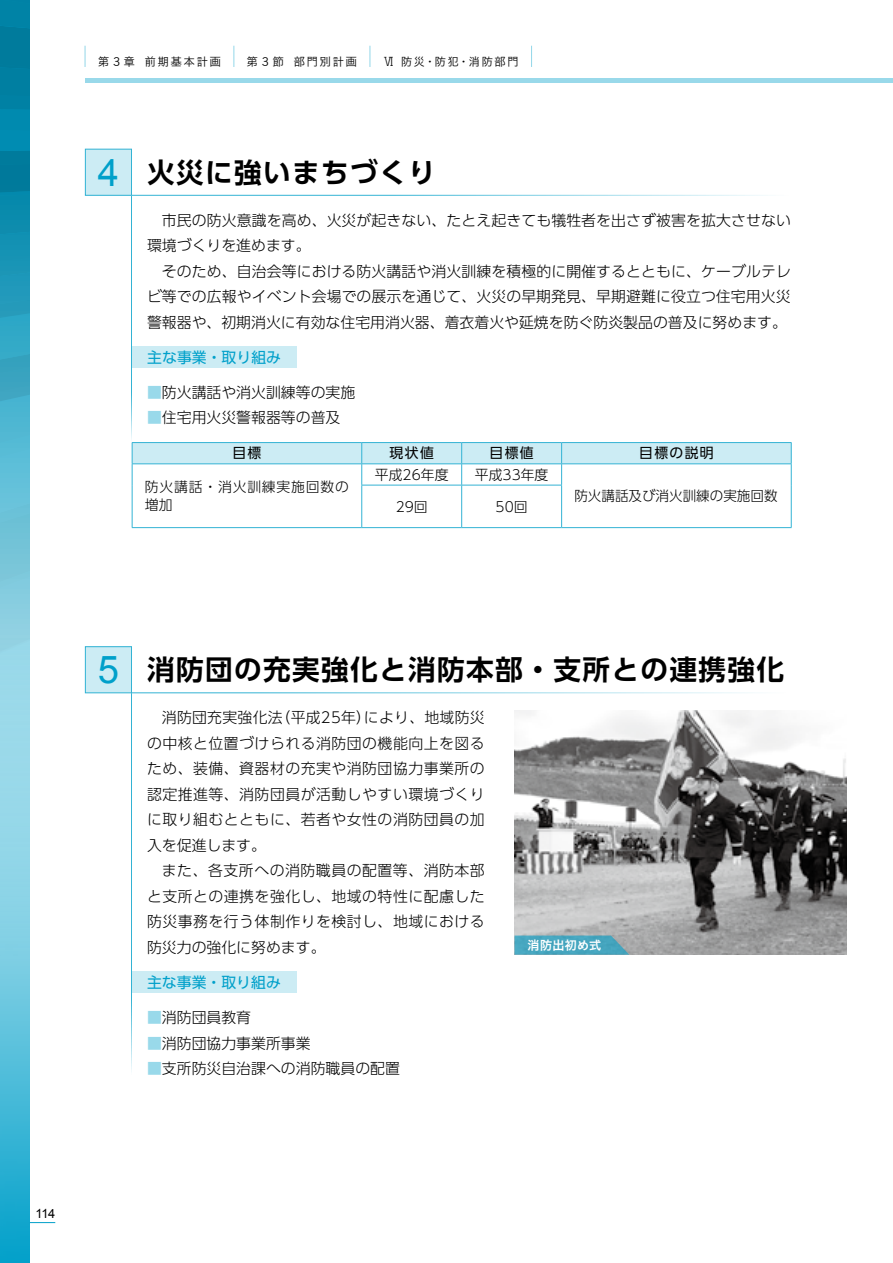
<style>
.page{position:relative;width:893px;height:1263px;background:#fff}
.page>*{position:absolute;margin:0;border:0;box-sizing:border-box;transform-origin:0 0}
.t1{font:38.25px "Arial";color:#00a0ca}
.t2{font:700 27.6px "UD Shin Go Pro De";letter-spacing:.05em;color:#000}
.t3{font:300 14.85px/25.5px "UD Shin Go Pro";letter-spacing:.005em;color:#000;text-align:justify}
.t4{font:300 14.85px/25.5px "UD Shin Go Pro";letter-spacing:.035em;color:#000}
.t5{font:14.85px "UD Shin Go Pro";color:#00a0ca}
.t6{font:300 13.8px "UD Shin Go Pro";color:#000}
.t7{font:300 13.8px/18.1px "UD Shin Go Pro";letter-spacing:.06em;color:#000}
.t8{font:13.8px "UD Shin Go Pro";letter-spacing:.1em;color:#000}
.t9{font:12.75px "Koburina Go Std W6";letter-spacing:-.035em;color:#fff}
.t10{font:12.75px "Arial";color:#000}
.t11{font:11.7px "Koburina Go Std W3";letter-spacing:.105em;color:#000}
.t12{font:300 11.7px "UD Shin Go Pro";color:#000}
.s1{color:#99d9ea}
</style>
<div class="page">
<svg style="left:0;top:0;width:30px;height:631px"></svg>
<svg style="left:0;top:638px;width:30px;height:483px"></svg>
<hr style="left:85px;top:79px;width:808px;height:4px;background:#99d9ea">
<svg style="left:0;top:1121px;width:55px;height:142px"></svg>
<svg style="left:85px;top:46px;width:1px;height:21px"></svg>
<svg style="left:233px;top:46px;width:1px;height:21px"></svg>
<svg style="left:369px;top:46px;width:1px;height:21px"></svg>
<svg style="left:531px;top:46px;width:1px;height:21px"></svg>
<div style="left:132px;top:347px;width:165px;height:21px;background:#ccecf4"></div>
<hr style="left:131px;top:196px;width:1px;height:246px;background:#33b3d4">
<hr style="left:131px;top:195px;width:660px;height:1px;background:#33b3d4">
<div style="left:132px;top:972px;width:165px;height:21px;background:#ccecf4"></div>
<hr style="left:131px;top:693px;width:1px;height:383px;background:#33b3d4">
<hr style="left:132px;top:692px;width:659px;height:1px;background:#33b3d4">
<hr style="left:132px;top:442px;width:230px;height:1px;background:#33b3d4">
<hr style="left:362px;top:442px;width:100px;height:1px;background:#33b3d4">
<hr style="left:462px;top:442px;width:100px;height:1px;background:#33b3d4">
<hr style="left:562px;top:442px;width:230px;height:1px;background:#33b3d4">
<svg style="left:132px;top:443px;width:660px;height:85px"></svg>
<hr style="left:791px;top:485px;width:1px;height:42px;background:#33b3d4">
<hr style="left:361px;top:485px;width:1px;height:42px;background:#33b3d4">
<hr style="left:361px;top:485px;width:101px;height:1px;background:#33b3d4">
<hr style="left:461px;top:485px;width:1px;height:42px;background:#33b3d4">
<hr style="left:462px;top:485px;width:100px;height:1px;background:#33b3d4">
<hr style="left:561px;top:485px;width:1px;height:42px;background:#33b3d4">
<div style="left:85px;top:149px;width:46px;height:46px;background:#ccecf4"></div>
<div style="left:85px;top:149px;width:47px;height:47px;border:1px solid #33b3d4"></div>
<div style="left:85px;top:647px;width:46px;height:46px;background:#ccecf4"></div>
<div style="left:85px;top:646px;width:47px;height:47px;border:1px solid #33b3d4"></div>
<img style="left:514px;top:711px;width:332px;height:244px">
<svg style="left:514px;top:935px;width:115px;height:20px"></svg>
<p class="t11" style="left:98px;top:52px;width:39px">第３章</p>
<p class="t11" style="left:145px;top:52px;width:78px">前期基本計画</p>
<p class="t11" style="left:247px;top:52px;width:39px">第３節</p>
<p class="t11" style="left:293px;top:52px;width:65px">部門別計画</p>
<p class="t12" style="left:383px;top:52px;width:13px">Ⅵ</p>
<p class="t11" style="left:401px;top:52px;width:120px">防災・防犯・消防部門</p>
<h1 class="t1" style="left:98px;top:147px;width:23px">4</h1>
<h2 class="t2" style="left:147px;top:150px;width:290px">火災に強いまちづくり</h2>
<p class="t3" style="left:147px;top:207px;width:645px;text-indent:15px">市民の防火意識を高め、火災が起きない、たとえ起きても犠牲者を出さず被害を拡大させない環境づくりを進めます。</p>
<p class="t3" style="left:147px;top:258px;width:645px;text-indent:15px">そのため、自治会等における防火講話や消火訓練を積極的に開催するとともに、ケーブルテレビ等での広報やイベント会場での展示を通じて、火災の早期発見、早期避難に役立つ住宅用火災警報器や、初期消火に有効な住宅用消火器、着衣着火や延焼を防ぐ防炎製品の普及に努めます。</p>
<p class="t5" style="left:147px;top:345px;width:135px">主な事業・取り組み</p>
<p class="t3" style="left:147px;top:379px;width:210px"><span class="s1">■</span>防火講話や消火訓練等の実施</p>
<p class="t3" style="left:147px;top:404px;width:195px"><span class="s1">■</span>住宅用火災警報器等の普及</p>
<p class="t8" style="left:232px;top:442px;width:31px">目標</p>
<p class="t7" style="left:145px;top:477px;width:206px">防火講話・消火訓練実施回数の増加</p>
<p class="t8" style="left:390px;top:442px;width:46px">現状値</p>
<p class="t6" style="left:375px;top:463px;width:75px">平成26年度</p>
<p class="t6" style="left:396px;top:495px;width:34px">29回</p>
<p class="t8" style="left:490px;top:442px;width:46px">目標値</p>
<p class="t6" style="left:475px;top:463px;width:75px">平成33年度</p>
<p class="t6" style="left:496px;top:495px;width:34px">50回</p>
<p class="t8" style="left:639px;top:442px;width:76px">目標の説明</p>
<p class="t6" style="left:574px;top:485px;width:205px">防火講話及び消火訓練の実施回数</p>
<h1 class="t1" style="left:98px;top:645px;width:23px">5</h1>
<h2 class="t2" style="left:147px;top:647px;width:639px">消防団の充実強化と消防本部・支所との連携強化</h2>
<p class="t3" style="left:276px;top:704px;width:97px">（平成25年）</p>
<p class="t4" style="left:147px;top:704px;width:339px;text-indent:15px">消防団充実強化法<br>の中核と位置づけられる消防団の機能向上を図るため、装備、資器材の充実や消防団協力事業所の認定推進等、消防団員が活動しやすい環境づくりに取り組むとともに、若者や女性の消防団員の加入を促進します。</p>
<p class="t3" style="left:147px;top:857px;width:339px;text-indent:15px">また、各支所への消防職員の配置等、消防本部と支所との連携を強化し、地域の特性に配慮した防災事務を行う体制作りを検討し、地域における防災力の強化に努めます。</p>
<p class="t3" style="left:364px;top:704px;width:122px">により、地域防災</p>
<p class="t5" style="left:147px;top:970px;width:135px">主な事業・取り組み</p>
<p class="t3" style="left:147px;top:1004px;width:106px"><span class="s1">■</span>消防団員教育</p>
<p class="t3" style="left:147px;top:1029px;width:165px"><span class="s1">■</span>消防団協力事業所事業</p>
<p class="t3" style="left:147px;top:1055px;width:254px"><span class="s1">■</span>支所防災自治課への消防職員の配置</p>
<p class="t9" style="left:527px;top:935px;width:76px">消防出初め式</p>
<p class="t10" style="left:35px;top:1205px;width:21px">114</p>
</div>
